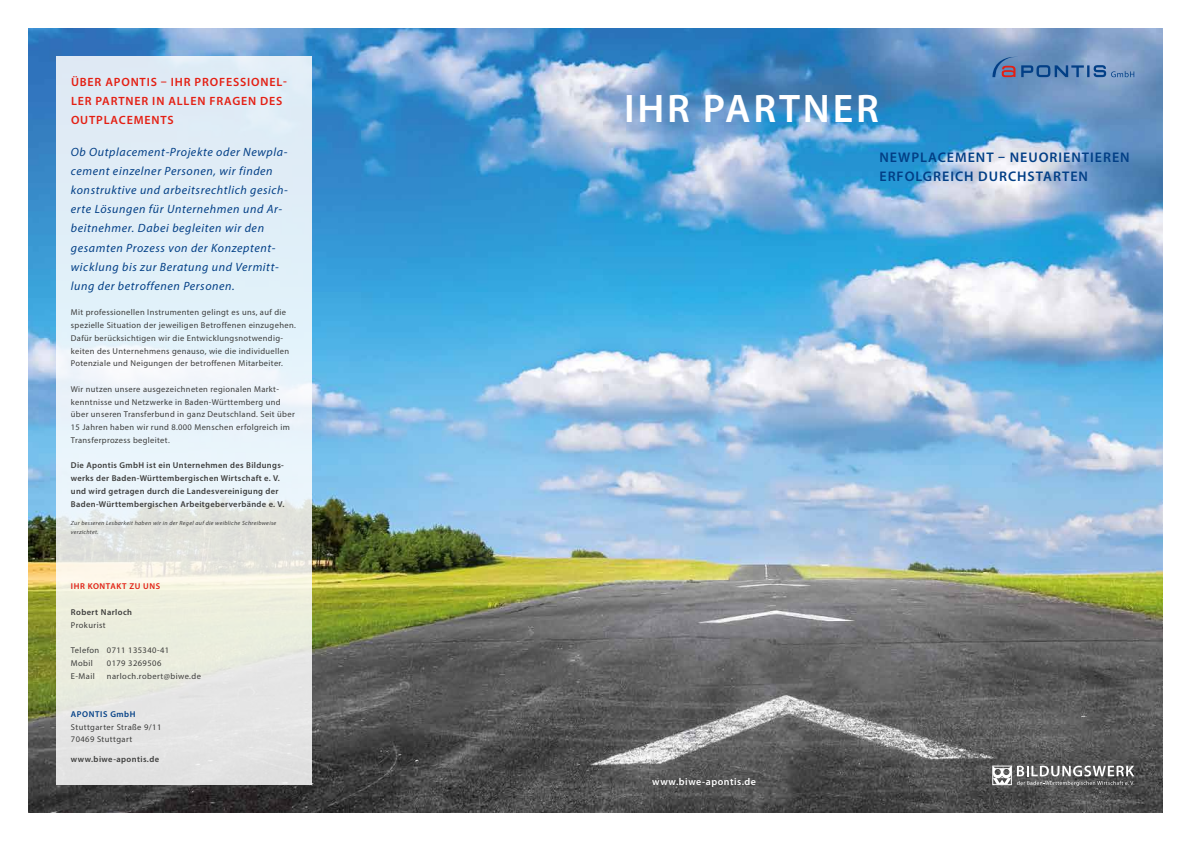
<style>
.page{position:relative;width:1191px;height:842px;background:#fff}
.page>*{position:absolute;margin:0;border:0;box-sizing:border-box;transform-origin:0 0}
.t1{font:600 40px "Myriad Pro";letter-spacing:.07em;color:#fff}
.t2{font:600 14px/19.1px "Myriad Pro";letter-spacing:.07em;color:#023f86}
.t3{font:italic 12px/19.1px "Myriad Pro";letter-spacing:.05em;color:#023f86}
.t4{font:600 12px/19.1px "Myriad Pro";letter-spacing:.07em;color:#e41f13}
.t5{font:600 10px "Myriad Pro";letter-spacing:.05em;color:#fff}
.t6{font:8.5px/12.8px "Myriad Pro";letter-spacing:.04em;color:#3c3c3b}
.t7{font:600 8.5px/12.8px "Myriad Pro";letter-spacing:.04em;color:#3c3c3b}
.t8{font:600 8.5px "Myriad Pro";letter-spacing:.07em;color:#e41f13}
.t9{font:600 8.5px "Myriad Pro";letter-spacing:.07em;color:#023f86}
.t10{font:italic 6px/9px "Myriad Pro";letter-spacing:.05em;color:#3c3c3b}
</style>
<div class="page">
<img style="left:28px;top:28px;width:1134px;height:784px">
<svg style="left:992px;top:57px;width:142px;height:20px;background:#6485b3"></svg>
<div style="left:992px;top:766px;width:19px;height:19px;border:1px solid #fff"></div>
<svg style="left:992px;top:767px;width:19px;height:17px"></svg>
<svg style="left:1017px;top:766px;width:117px;height:20px;background:#818181"></svg>
<svg style="left:57px;top:57px;width:255px;height:728px;background:#e5edef"></svg>
<h3 class="t4" style="left:71px;top:72px;width:217px">ÜBER APONTIS – IHR PROFESSIONEL-<br>LER PARTNER IN ALLEN FRAGEN DES<br>OUTPLACEMENTS</h3>
<p class="t3" style="left:71px;top:142px;width:219px">Ob Outplacement-Projekte oder Newpla&shy;cement einzelner Personen, wir finden konstruktive und arbeitsrechtlich gesich&shy;erte Lösungen für Unternehmen und Ar&shy;beitnehmer. Dabei begleiten wir den gesamten Prozess von der Konzeptent&shy;wicklung bis zur Beratung und Vermitt&shy;lung der betroffenen Personen.</p>
<p class="t6" style="left:71px;top:306px;width:226px">Mit professionellen Instrumenten gelingt es uns, auf die spezielle Situation der jeweiligen Betroffenen einzugehen.<br>Dafür berücksichtigen wir die Entwicklungsnotwendig&shy;keiten des Unternehmens genauso, wie die individuellen Potenziale und Neigungen der betroffenen Mitarbeiter.</p>
<p class="t6" style="left:71px;top:382px;width:225px">Wir nutzen unsere ausgezeichneten regionalen Markt&shy;kenntnisse und Netzwerke in Baden-Württemberg und über unseren Transferbund in ganz Deutschland. Seit über 15 Jahren haben wir rund 8.000 Menschen erfolgreich im Transferprozess begleitet.</p>
<p class="t7" style="left:71px;top:459px;width:215px">Die Apontis GmbH ist ein Unternehmen des Bildungs&shy;werks der Baden-Württembergischen Wirtschaft e. V. und wird getragen durch die Landesvereinigung der Baden-Württembergischen Arbeitgeberverbände e. V.</p>
<p class="t10" style="left:71px;top:518px;width:207px">Zur besseren Lesbarkeit haben wir in der Regel auf die weibliche Schreibweise verzichtet.</p>
<p class="t8" style="left:71px;top:581px;width:91px">IHR KONTAKT ZU UNS</p>
<p class="t7" style="left:71px;top:605px;width:63px">Robert Narloch</p>
<p class="t6" style="left:71px;top:618px;width:36px">Prokurist</p>
<p class="t6" style="left:71px;top:644px;width:100px">Telefon 0711 135340-41<br>Mobil</p>
<p class="t6" style="left:107px;top:656px;width:56px">0179 3269506</p>
<p class="t6" style="left:71px;top:669px;width:25px">E-Mail</p>
<p class="t6" style="left:107px;top:669px;width:95px">narloch.robert@biwe.de</p>
<p class="t9" style="left:71px;top:709px;width:66px">APONTIS GmbH</p>
<p class="t6" style="left:71px;top:720px;width:92px">Stuttgarter Straße 9/11<br>70469 Stuttgart</p>
<p class="t7" style="left:71px;top:752px;width:90px">www.biwe-apontis.de</p>
<h1 class="t1" style="left:624px;top:83px;width:256px">IHR PARTNER</h1>
<h2 class="t2" style="left:879px;top:148px;width:252px">NEWPLACEMENT – NEUORIENTIEREN<br>ERFOLGREICH DURCHSTARTEN</h2>
<p class="t5" style="left:652px;top:775px;width:105px">www.biwe-apontis.de</p>
</div>
